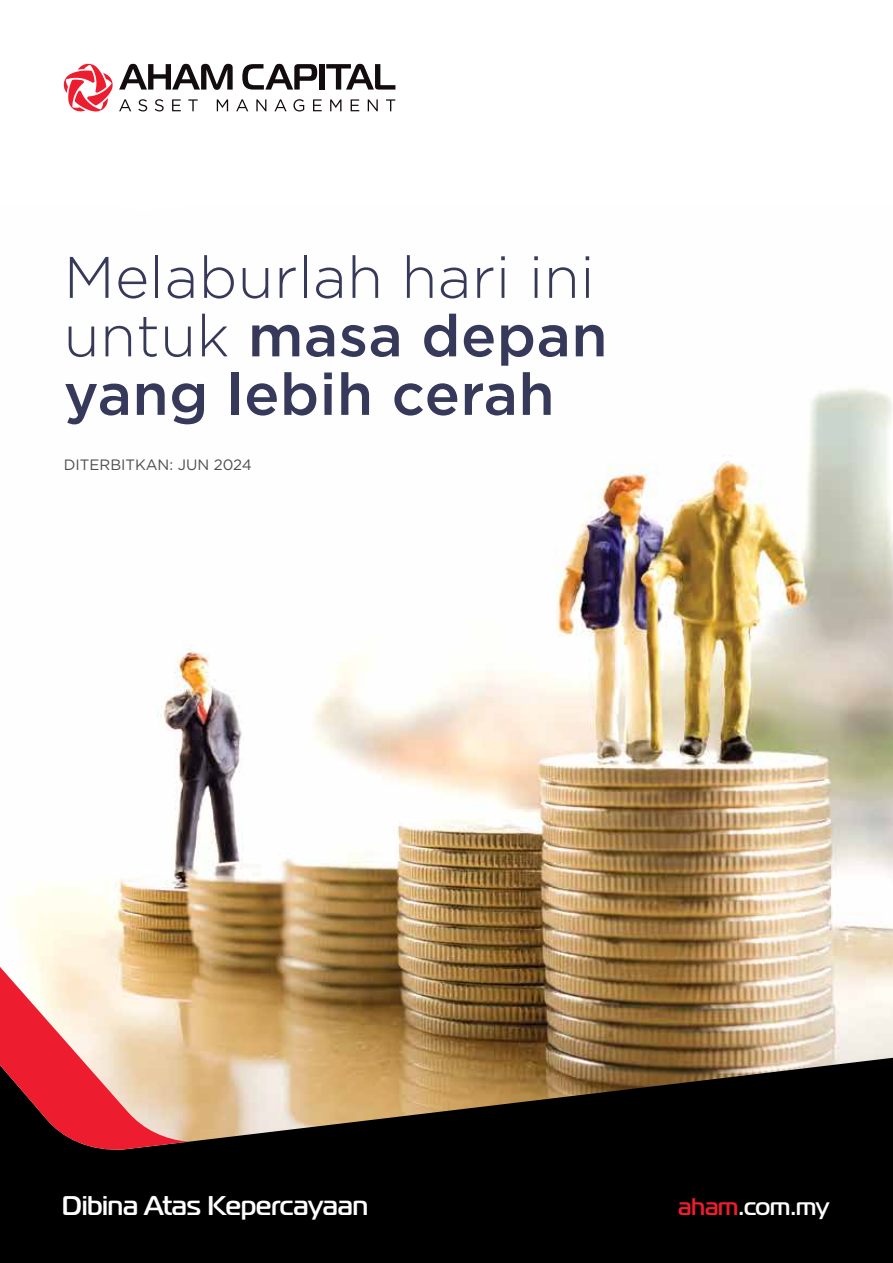
<style>
.page{position:relative;width:893px;height:1263px;background:#fff}
.page>*{position:absolute;margin:0;border:0;box-sizing:border-box;transform-origin:0 0}
.t1{font:500 58.5px/58.5px "Gotham";letter-spacing:.01em;color:#37395a}
.t2{font:700 27px "Magistral";color:#fff}
.t3{font:700 24px "Magistral";color:#fff}
.t4{font:15px "Gotham";color:#4d4d4f}
.s1{font-weight:300}
.s2{color:#ed1c2f}
</style>
<div class="page">
<img style="left:16px;top:388px;width:877px;height:628px">
<svg style="left:0;top:1016px;width:893px;height:247px;background:#382e20"></svg>
<svg style="left:0;top:919px;width:188px;height:231px;background:#d99586"></svg>
<svg style="left:63px;top:64px;width:332px;height:48px"></svg>
<p class="t1" style="left:64px;top:247px;width:545px"><span class="s1">Melaburlah hari ini untuk</span> masa depan yang lebih cerah</p>
<p class="t4" style="left:64px;top:455px;width:190px">DITERBITKAN: JUN 2024</p>
<p class="t2" style="left:62px;top:1188px;width:307px">Dibina Atas Kepercayaan</p>
<p class="t3" style="left:678px;top:1191px;width:153px"><span class="s2">aham</span>.com.my</p>
</div>
